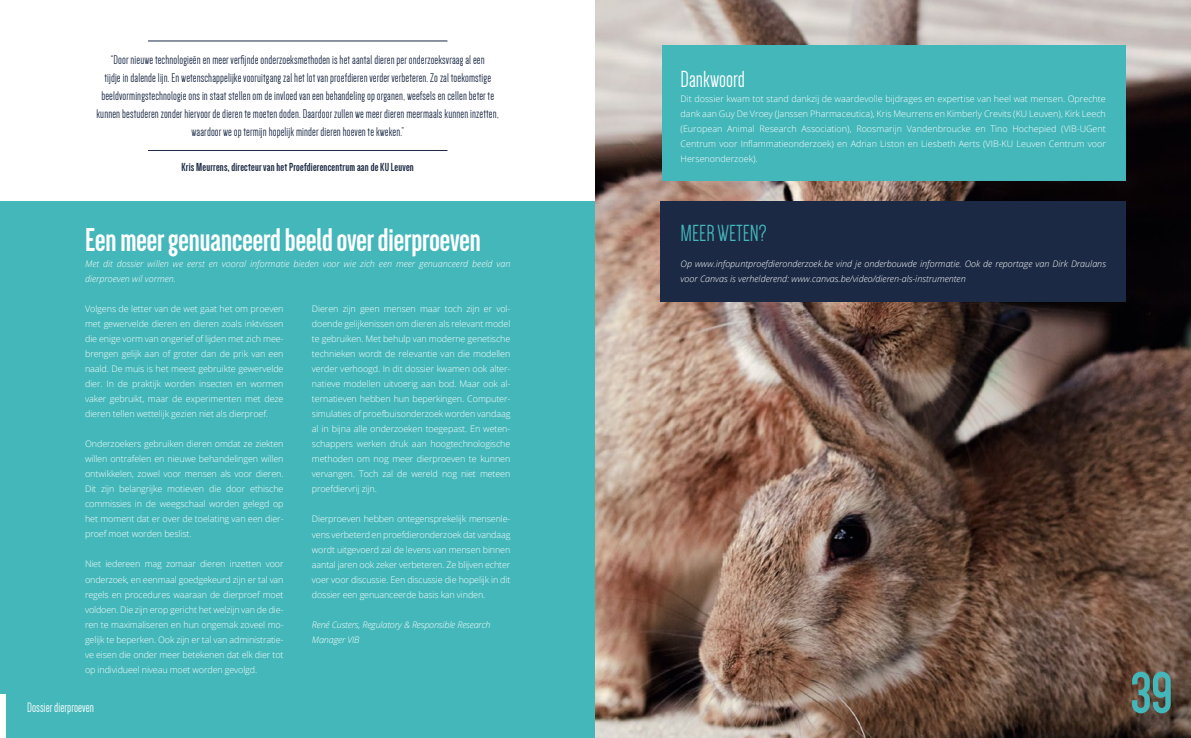
<style>
.page{position:relative;width:1191px;height:738px;background:#fff}
.page>*{position:absolute;margin:0;border:0;box-sizing:border-box;transform-origin:0 0}
.t1{font:700 60px "Dense";color:#43b7ba}
.t2{font:700 34px "Dense";color:#fff}
.t3{font:24px "Dense";color:#43b7ba}
.t4{font:24px "Dense";color:#fff}
.t5{font:14px "Dense";color:#fff}
.t6{font:13px/18px "Dense";letter-spacing:.01em;color:#1b2944;text-align:center}
.t7{font:700 12px "Dense";letter-spacing:.02em;color:#1b2944}
.t8{font:300 9px/15px "Open Sans";letter-spacing:-.01em;color:#fff;text-align:justify}
.t9{font:italic 300 9px/15px "Open Sans";color:#fff}
</style>
<div class="page">
<div style="left:0;top:201px;width:595px;height:536px;background:#43b7ba"></div>
<hr style="left:148px;top:41px;width:299px;height:1px;background:#1b2944">
<hr style="left:148px;top:150px;width:299px;height:1px;background:#1b2944">
<img style="left:595px;top:0;width:596px;height:737px">
<div style="left:661px;top:201px;width:464px;height:101px;background:#1b2944"></div>
<div style="left:662px;top:45px;width:463px;height:135px;background:#43b7ba"></div>
<div style="left:0;top:694px;width:6px;height:43px;background:#fff"></div>
<p class="t6" style="left:96px;top:51px;width:404px">“Door nieuwe technologieën en meer verfijnde onderzoeksmethoden is het aantal dieren per onderzoeksvraag al een<br>tijdje in dalende lijn. En wetenschappelijke vooruitgang zal het lot van proefdieren verder verbeteren. Zo zal toekomstige beeldvormingstechnologie ons in staat stellen om de invloed van een behandeling op organen, weefsels en cellen beter te kunnen bestuderen zonder hiervoor de dieren te moeten doden. Daardoor zullen we meer dieren meermaals kunnen inzetten, waardoor we op termijn hopelijk minder dieren hoeven te kweken.”</p>
<h3 class="t7" style="left:182px;top:161px;width:234px">Kris Meurrens, directeur van het Proefdierencentrum aan de KU Leuven</h3>
<h2 class="t2" style="left:85px;top:223px;width:397px">Een meer genuanceerd beeld over dierproeven</h2>
<p class="t9" style="left:85px;top:256px;width:427px">Met dit dossier willen we eerst en vooral informatie bieden voor wie zich een meer genuanceerd beeld van dierproeven wil vormen.</p>
<p class="t8" style="left:85px;top:301px;width:200px">Volgens de letter van de wet gaat het om proeven met gewervelde dieren en dieren zoals inktvissen die enige vorm van ongerief of lijden met zich mee&shy;brengen gelijk aan of groter dan de prik van een naald. De muis is het meest gebruikte gewervelde dier. In de praktijk worden insecten en wormen vaker gebruikt, maar de experimenten met deze dieren tellen wettelijk gezien niet als dierproef.</p>
<p class="t8" style="left:85px;top:436px;width:200px">Onderzoekers gebruiken dieren omdat ze ziekten willen ontrafelen en nieuwe behandelingen willen ontwikkelen, zowel voor mensen als voor dieren.<br>Dit zijn belangrijke motieven die door ethische commissies in de weegschaal worden gelegd op het moment dat er over de toelating van een dier&shy;proef moet worden beslist.</p>
<p class="t8" style="left:85px;top:556px;width:200px">Niet iedereen mag zomaar dieren inzetten voor onderzoek, en eenmaal goedgekeurd zijn er tal van regels en procedures waaraan de dierproef moet voldoen. Die zijn erop gericht het welzijn van de die&shy;ren te maximaliseren en hun ongemak zoveel mo&shy;gelijk te beperken. Ook zijn er tal van administratie&shy;ve eisen die onder meer betekenen dat elk dier tot op individueel niveau moet worden gevolgd.</p>
<p class="t8" style="left:312px;top:301px;width:200px">Dieren zijn geen mensen maar toch zijn er vol&shy;doende gelijkenissen om dieren als relevant model te gebruiken. Met behulp van moderne genetische technieken wordt de relevantie van die modellen verder verhoogd. In dit dossier kwamen ook alter&shy;natieve modellen uitvoerig aan bod. Maar ook al&shy;ternatieven hebben hun beperkingen. Computer&shy;simulaties of proefbuisonderzoek worden vandaag al in bijna alle onderzoeken toegepast. En weten&shy;schappers werken druk aan hoogtechnologische methoden om nog meer dierproeven te kunnen vervangen. Toch zal de wereld nog niet meteen proefdiervrij zijn.</p>
<p class="t8" style="left:312px;top:511px;width:200px">Dierproeven hebben ontegensprekelijk mensenle&shy;vens verbeterd en proefdieronderzoek dat vandaag wordt uitgevoerd zal de levens van mensen binnen aantal jaren ook zeker verbeteren. Ze blijven echter voer voor discussie. Een discussie die hopelijk in dit dossier een genuanceerde basis kan vinden.</p>
<p class="t9" style="left:312px;top:616px;width:180px">René Custers, Regulatory &amp; Responsible Research<br>Manager VIB</p>
<h3 class="t5" style="left:27px;top:700px;width:68px">Dossier dierproeven</h3>
<h3 class="t4" style="left:680px;top:67px;width:66px">Dankwoord</h3>
<p class="t8" style="left:680px;top:91px;width:427px">Dit dossier kwam tot stand dankzij de waardevolle bijdrages en expertise van heel wat mensen. Oprechte dank aan Guy De Vroey (Janssen Pharmaceutica), Kris Meurrens en Kimberly Crevits (KU Leuven), Kirk Leech (European Animal Research Association), Roosmarijn Vandenbroucke en Tino Hochepied (VIB-UGent Centrum voor Inflammatieonderzoek) en Adrian Liston en Liesbeth Aerts (VIB-KU Leuven Centrum voor Hersenonderzoek).</p>
<h3 class="t3" style="left:680px;top:221px;width:88px">MEER WETEN?</h3>
<p class="t9" style="left:680px;top:256px;width:427px">Op www.infopuntproefdieronderzoek.be vind je onderbouwde informatie. Ook de reportage van Dirk Draulans voor Canvas is verhelderend: www.canvas.be/video/dieren-als-instrumenten</p>
<h1 class="t1" style="left:1130px;top:663px;width:44px">39</h1>
</div>
